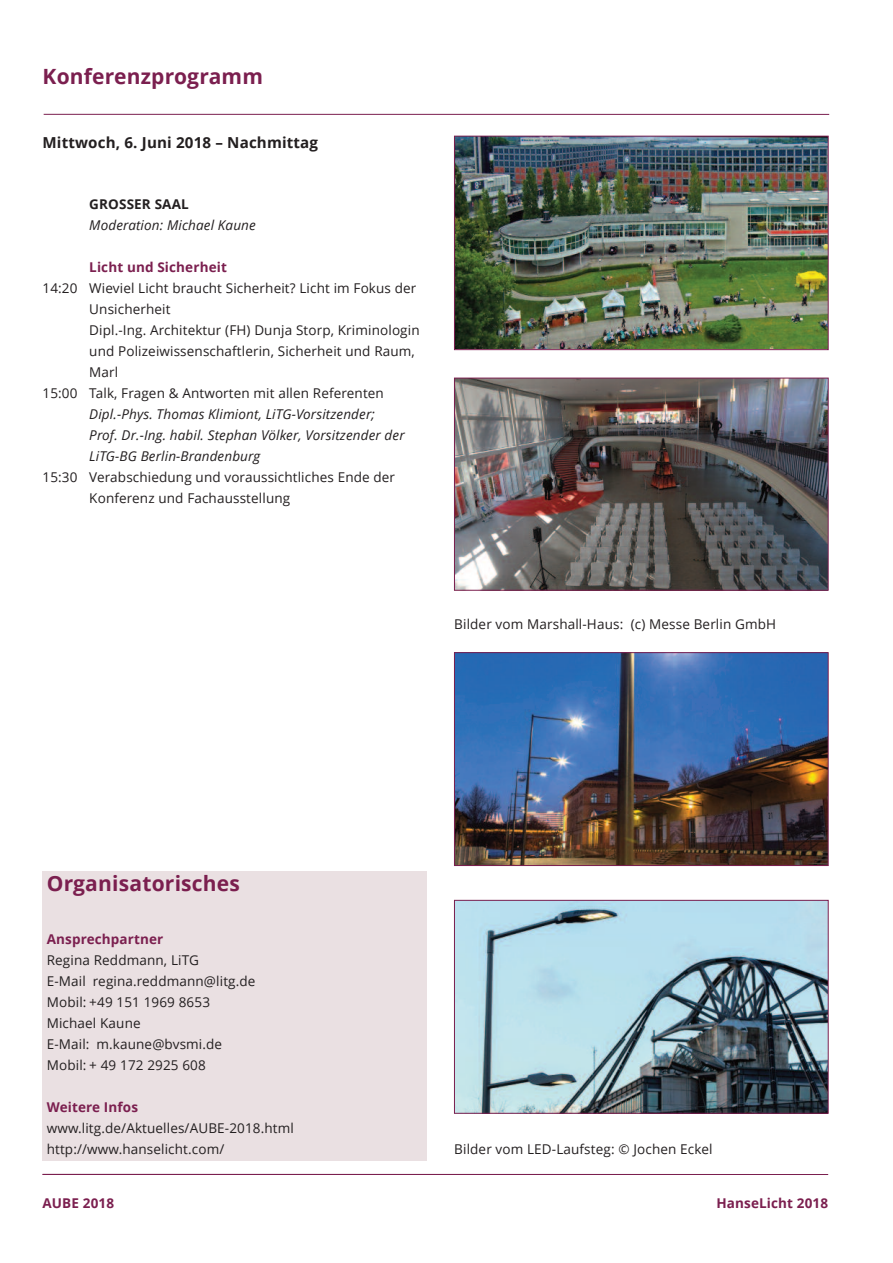
<style>
.page{position:relative;width:893px;height:1263px;background:#fff}
.page>*{position:absolute;margin:0;border:0;box-sizing:border-box;transform-origin:0 0}
.t1{font:700 21px "Open Sans";letter-spacing:.01em;color:#7b1f4f}
.t2{font:700 15.15px "Open Sans";letter-spacing:.01em;color:#231f20}
.t3{font:13.5px/21px "Open Sans";letter-spacing:.01em;color:#231f20}
.t4{font:italic 13.5px/21px "Open Sans";letter-spacing:.01em;color:#231f20}
.t5{font:700 13.5px "Open Sans";letter-spacing:.01em;color:#7b1f4f}
.t6{font:700 13.5px "Open Sans";letter-spacing:.01em;color:#231f20}
</style>
<div class="page">
<div style="left:43px;top:871px;width:384px;height:289px;background:#eae0e2"></div>
<hr style="left:44px;top:114px;width:785px;height:1px;background:#7b1f4f">
<hr style="left:43px;top:1174px;width:785px;height:1px;background:#7b1f4f">
<img style="left:456px;top:138px;width:370px;height:210px">
<div style="left:454px;top:136px;width:374px;height:214px;border:1px solid #7b1f4f"></div>
<img style="left:456px;top:654px;width:370px;height:210px">
<div style="left:454px;top:652px;width:374px;height:214px;border:1px solid #7b1f4f"></div>
<img style="left:456px;top:902px;width:370px;height:209px">
<div style="left:454px;top:900px;width:374px;height:213px;border:1px solid #7b1f4f"></div>
<img style="left:456px;top:380px;width:370px;height:208px">
<div style="left:454px;top:378px;width:374px;height:212px;border:1px solid #7b1f4f"></div>
<h1 class="t1" style="left:43px;top:61px;width:222px">Konferenzprogramm</h1>
<p class="t2" style="left:43px;top:131px;width:277px">Mittwoch, 6. Juni 2018 – Nachmittag</p>
<p class="t6" style="left:89px;top:194px;width:101px">GROSSER SAAL</p>
<p class="t4" style="left:89px;top:214px;width:168px">Moderation: Michael Kaune</p>
<p class="t5" style="left:89px;top:257px;width:139px">Licht und Sicherheit</p>
<p class="t3" style="left:43px;top:277px;width:375px">14:20 Wieviel Licht braucht Sicherheit? Licht im Fokus der</p>
<p class="t3" style="left:89px;top:298px;width:83px">Unsicherheit</p>
<p class="t3" style="left:89px;top:319px;width:332px">Dipl.-Ing. Architektur (FH) Dunja Storp, Kriminologin</p>
<p class="t3" style="left:89px;top:340px;width:327px">und Polizeiwissenschaftlerin, Sicherheit und Raum,</p>
<p class="t3" style="left:89px;top:361px;width:31px">Marl</p>
<p class="t3" style="left:43px;top:382px;width:343px">15:00 Talk, Fragen &amp; Antworten mit allen Referenten</p>
<p class="t4" style="left:89px;top:403px;width:317px">Dipl.-Phys. Thomas Klimiont, LiTG-Vorsitzender;<br>Prof. Dr.-Ing. habil. Stephan Völker, Vorsitzender der<br>LiTG-BG Berlin-Brandenburg</p>
<p class="t3" style="left:89px;top:466px;width:307px;text-indent:-47px">15:30 Verabschiedung und voraussichtliches Ende der<br>Konferenz und Fachausstellung</p>
<p class="t3" style="left:454px;top:613px;width:323px">Bilder vom Marshall-Haus: (c) Messe Berlin GmbH</p>
<h1 class="t1" style="left:47px;top:869px;width:195px">Organisatorisches</h1>
<p class="t5" style="left:47px;top:929px;width:118px">Ansprechpartner</p>
<p class="t3" style="left:47px;top:949px;width:210px">Regina Reddmann, LiTG<br>E-Mail regina.reddmann@litg.de<br>Mobil: +49 151 1969 8653<br>Michael Kaune<br>E-Mail: m.kaune@bvsmi.de<br>Mobil: + 49 172 2925 608</p>
<p class="t5" style="left:47px;top:1097px;width:93px">Weitere Infos</p>
<p class="t3" style="left:47px;top:1117px;width:249px">www.litg.de/Aktuelles/AUBE-2018.html http://www.hanselicht.com/</p>
<p class="t3" style="left:454px;top:1138px;width:260px">Bilder vom LED-Laufsteg: © Jochen Eckel</p>
<p class="t5" style="left:43px;top:1194px;width:73px">AUBE 2018</p>
<p class="t5" style="left:716px;top:1193px;width:113px">HanseLicht 2018</p>
</div>
